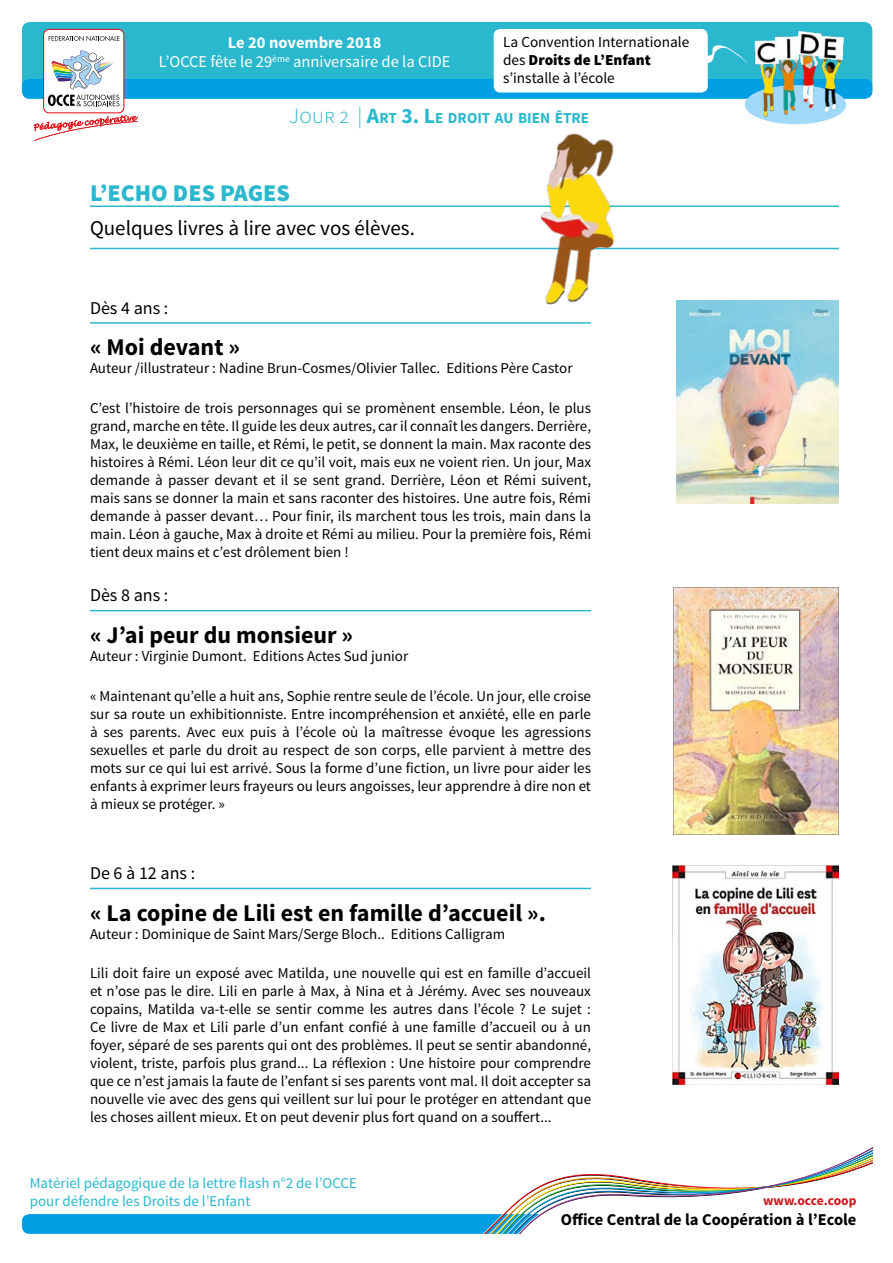
<style>
.page{position:relative;width:893px;height:1263px;background:#fff}
.page>*{position:absolute;margin:0;border:0;box-sizing:border-box;transform-origin:0 0}
.t1{font:700 24px "Source Sans Pro";color:#000}
.t2{font:900 24px "Source Sans Pro";color:#29b8ce}
.t3{font:21px "Source Sans Pro";color:#000}
.t4{font:18px "Source Sans Pro";color:#000}
.t5{font:16.5px/19.8px "Source Sans Pro";color:#fff;text-align:center}
.t6{font:700 16.5px "Source Sans Pro";color:#000}
.t7{font:15.3px/18.3px "Source Sans Pro";color:#000}
.t8{font:700 15.15px "Source Sans Pro";color:#29b8ce}
.t9{font:15px/18px "Source Sans Pro";color:#000;text-align:justify}
.t10{font:15px/18px "Source Sans Pro";color:#29b8ce}
.t11{font:700 13.5px "Source Sans Pro";color:#cd171a}
.s1{font-weight:700}
.s2{font-weight:900}
.s3{font-weight:300;font-size:21.75px}
.s4{font-size:21.75px}
</style>
<div class="page">
<div style="left:22px;top:22px;width:850px;height:77px;background:#29b8ce;border-radius:9px"></div>
<div style="left:22px;top:1214px;width:850px;height:20px;background:#009fe3;border-radius:8px"></div>
<div style="left:22px;top:79px;width:850px;height:20px;background:#009fe3;border-radius:8px"></div>
<svg style="left:34px;top:115px;width:104px;height:26px"></svg>
<div style="left:44px;top:29px;width:80px;height:84px;background:#fff;border-radius:5px"></div>
<div style="left:43px;top:29px;width:81px;height:84px;border:1px solid #e30613;border-radius:5px"></div>
<svg style="left:49px;top:36px;width:71px;height:5px"></svg>
<svg style="left:48px;top:51px;width:71px;height:55px"></svg>
<div style="left:494px;top:29px;width:214px;height:64px;background:#fff;border-radius:7px"></div>
<svg style="left:707px;top:44px;width:35px;height:20px"></svg>
<img style="left:742px;top:31px;width:109px;height:94px">
<svg style="left:475px;top:1147px;width:397px;height:87px"></svg>
<img style="left:676px;top:300px;width:163px;height:203px">
<hr style="left:90px;top:322px;width:501px;height:2px;background:#29b8ce">
<img style="left:673px;top:588px;width:166px;height:247px">
<hr style="left:90px;top:610px;width:501px;height:1px;background:#29b8ce">
<img style="left:672px;top:866px;width:167px;height:218px">
<hr style="left:90px;top:888px;width:501px;height:1px;background:#29b8ce">
<hr style="left:90px;top:206px;width:749px;height:1px;background:#29b8ce">
<hr style="left:90px;top:248px;width:749px;height:1px;background:#29b8ce">
<img style="left:540px;top:98px;width:102px;height:207px">
<p class="t5" style="left:159px;top:32px;width:293px"><span class="s1">Le 20 novembre 2018<br></span>L’OCCE fête le 29<sup>ème</sup> anniversaire de la CIDE</p>
<p class="t7" style="left:503px;top:33px;width:188px">La Convention Internationale des <span class="s2">Droits de L’Enfant </span>s’installe à l’école</p>
<p class="t8" style="left:289px;top:108px;width:301px"><span class="s3">Jour 2 |</span> <span class="s4">A</span>RT <span class="s4">3. L</span>E DROIT AU BIEN ÊTRE</p>
<h1 class="t2" style="left:90px;top:178px;width:202px">L’ECHO DES PAGES</h1>
<h2 class="t3" style="left:90px;top:215px;width:326px">Quelques livres à lire avec vos élèves.</h2>
<p class="t4" style="left:90px;top:296px;width:80px">Dès 4 ans :</p>
<h1 class="t1" style="left:90px;top:332px;width:152px">« Moi devant »</h1>
<p class="t9" style="left:90px;top:359px;width:484px">Auteur /illustrateur : Nadine Brun-Cosmes/Olivier Tallec. Editions Père Castor</p>
<p class="t9" style="left:90px;top:399px;width:503px">C’est l’histoire de trois personnages qui se promènent ensemble. Léon, le plus grand, marche en tête. Il guide les deux autres, car il connaît les dangers. Derrière, Max, le deuxième en taille, et Rémi, le petit, se donnent la main. Max raconte des histoires à Rémi. Léon leur dit ce qu’il voit, mais eux ne voient rien. Un jour, Max demande à passer devant et il se sent grand. Derrière, Léon et Rémi suivent, mais sans se donner la main et sans raconter des histoires. Une autre fois, Rémi demande à passer devant… Pour finir, ils marchent tous les trois, main dans la main. Léon à gauche, Max à droite et Rémi au milieu. Pour la première fois, Rémi tient deux mains et c’est drôlement bien !</p>
<p class="t4" style="left:90px;top:584px;width:80px">Dès 8 ans :</p>
<h1 class="t1" style="left:90px;top:620px;width:265px">« J’ai peur du monsieur »</h1>
<p class="t9" style="left:90px;top:647px;width:320px">Auteur : Virginie Dumont. Editions Actes Sud junior</p>
<p class="t9" style="left:90px;top:687px;width:503px">« Maintenant qu’elle a huit ans, Sophie rentre seule de l’école. Un jour, elle croise sur sa route un exhibitionniste. Entre incompréhension et anxiété, elle en parle à ses parents. Avec eux puis à l’école où la maîtresse évoque les agressions sexuelles et parle du droit au respect de son corps, elle parvient à mettre des mots sur ce qui lui est arrivé. Sous la forme d’une fiction, un livre pour aider les enfants à exprimer leurs frayeurs ou leurs angoisses, leur apprendre à dire non et à mieux se protéger. »</p>
<p class="t4" style="left:90px;top:862px;width:107px">De 6 à 12 ans :</p>
<h1 class="t1" style="left:90px;top:897px;width:457px">« La copine de Lili est en famille d’accueil ».</h1>
<p class="t9" style="left:90px;top:925px;width:417px">Auteur : Dominique de Saint Mars/Serge Bloch.. Editions Calligram</p>
<p class="t9" style="left:90px;top:965px;width:503px">Lili doit faire un exposé avec Matilda, une nouvelle qui est en famille d’accueil et n’ose pas le dire. Lili en parle à Max, à Nina et à Jérémy. Avec ses nouveaux copains, Matilda va-t-elle se sentir comme les autres dans l’école ? Le sujet :<br>Ce livre de Max et Lili parle d’un enfant confié à une famille d’accueil ou à un foyer, séparé de ses parents qui ont des problèmes. Il peut se sentir abandonné, violent, triste, parfois plus grand... La réflexion : Une histoire pour comprendre que ce n’est jamais la faute de l’enfant si ses parents vont mal. Il doit accepter sa nouvelle vie avec des gens qui veillent sur lui pour le protéger en attendant que les choses aillent mieux. Et on peut devenir plus fort quand on a souffert...</p>
<p class="t10" style="left:30px;top:1174px;width:329px">Matériel pédagogique de la lettre flash n°2 de l’OCCE pour défendre les Droits de l’Enfant</p>
<p class="t11" style="left:763px;top:1192px;width:95px">www.occe.coop</p>
<p class="t6" style="left:561px;top:1209px;width:297px">Office Central de la Coopération à l’Ecole</p>
</div>
